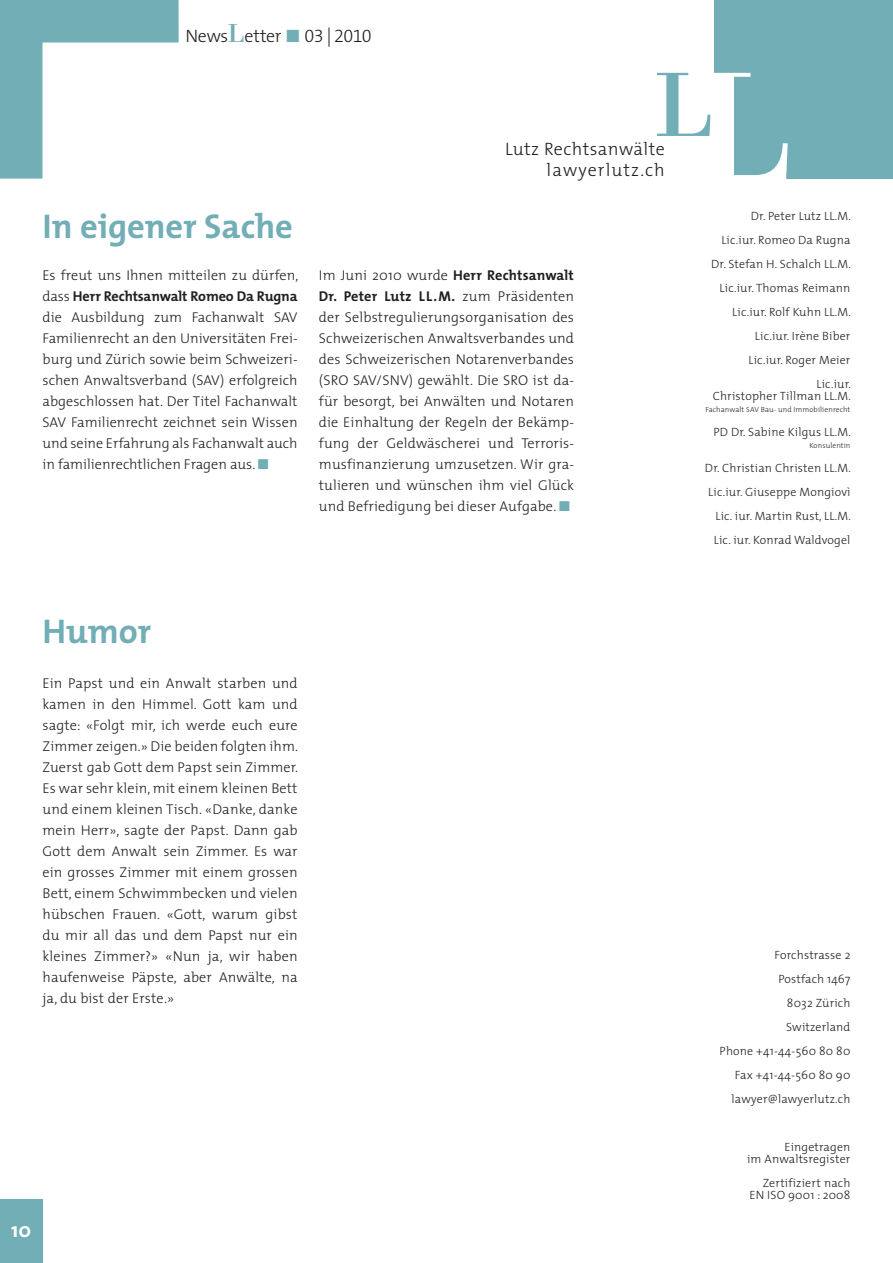
<style>
.page{position:relative;width:893px;height:1263px;background:#fff}
.page>*{position:absolute;margin:0;border:0;box-sizing:border-box;transform-origin:0 0}
.t1{font:159px "Bodoni";color:#fff}
.t2{font:94.5px "Bodoni";color:#72aeb6}
.titel{font:700 34.5px "The Mix";color:#72aeb6}
.t3{font:700 21px "The Mix";color:#fff}
.t4{font:300 18px "The Mix";letter-spacing:-.025em;color:#231f20}
.t5{font:300 18px "The Mix";letter-spacing:.025em;color:#231f20}
.t6{font:300 18px "The Mix";letter-spacing:.06em;color:#231f20}
.lauf{font:300 14.25px/21px "The Mix";letter-spacing:.01em;color:#231f20;text-align:justify}
.Namengross{font:300 12px "The Mix";letter-spacing:.015em;color:#231f20}
.Namengross-2{font:300 7.5px "The Mix";letter-spacing:.015em;color:#231f20}
.s1{font-family:"Bodoni";font-weight:400;font-size:27px;color:#72aeb6}
.s2{font-family:"The Mix Light Expert";font-weight:400;color:#72aeb6}
.s3{font-family:"The Mix Light Expert";font-weight:400}
.s4{font-weight:700}
.s5{color:#72aeb6}
</style>
<div class="page">
<div style="left:0;top:1199px;width:43px;height:64px;background:#72aeb6"></div>
<svg style="left:0;top:0;width:179px;height:179px"></svg>
<div style="left:714px;top:0;width:179px;height:179px;background:#72aeb6"></div>
<p class="t4" style="left:185px;top:22px;width:188px">News<span class="s1">L</span>etter <span class="s2">ó</span> <span class="s3">03]2010</span></p>
<p class="t2" style="left:655px;top:47px;width:59px">L</p>
<p class="t1" style="left:694px;top:30px;width:99px">L</p>
<p class="t5" style="left:505px;top:134px;width:161px">Lutz Rechtsanwälte</p>
<p class="t6" style="left:547px;top:155px;width:120px">lawyerlutz.ch</p>
<p class="titel" style="left:43px;top:197px;width:252px">In eigener Sache</p>
<p class="lauf" style="left:43px;top:264px;width:257px">Es freut uns Ihnen mitteilen zu dürfen, dass <span class="s4">Herr Rechtsanwalt Romeo Da Rugna </span>die Ausbildung zum Fachanwalt SAV Familienrecht an den Universitäten Frei&shy;burg und Zürich sowie beim Schweizeri&shy;schen Anwaltsverband (SAV) erfolgreich abgeschlossen hat. Der Titel Fachanwalt SAV Familienrecht zeichnet sein Wissen und seine Erfahrung als Fachanwalt auch in familienrechtlichen Fragen aus. <span class="s5">■</span></p>
<p class="lauf" style="left:319px;top:264px;width:257px">Im Juni 2010 wurde <span class="s4">Herr Rechtsanwalt Dr. Peter Lutz LL.M.</span> zum Präsidenten der Selbstregulierungsorganisation des Schweizerischen Anwaltsverbandes und des Schweizerischen Notarenverbandes (SRO SAV/SNV) gewählt. Die SRO ist da&shy;für besorgt, bei Anwälten und Notaren die Einhaltung der Regeln der Bekämp&shy;fung der Geldwäscherei und Terroris&shy;musfinanzierung umzusetzen. Wir gra&shy;tulieren und wünschen ihm viel Glück und Befriedigung bei dieser Aufgabe. <span class="s5">■</span></p>
<p class="Namengross" style="left:751px;top:206px;width:102px">Dr. Peter Lutz LL.M.</p>
<p class="Namengross" style="left:721px;top:230px;width:131px">Lic.iur. Romeo Da Rugna</p>
<p class="Namengross" style="left:711px;top:254px;width:141px">Dr. Stefan H. Schalch LL.M.</p>
<p class="Namengross" style="left:719px;top:278px;width:132px">Lic.iur. Thomas Reimann</p>
<p class="Namengross" style="left:732px;top:302px;width:120px">Lic.iur. Rolf Kuhn LL.M.</p>
<p class="Namengross" style="left:755px;top:326px;width:97px">Lic.iur. Irène Biber</p>
<p class="Namengross" style="left:748px;top:350px;width:103px">Lic.iur. Roger Meier</p>
<p class="Namengross" style="left:816px;top:374px;width:36px">Lic.iur.</p>
<p class="Namengross" style="left:713px;top:386px;width:140px">Christopher Tillman LL.M.</p>
<p class="Namengross-2" style="left:705px;top:403px;width:146px">Fachanwalt SAV Bau- und Immobilienrecht</p>
<p class="Namengross" style="left:713px;top:422px;width:139px">PD Dr. Sabine Kilgus LL.M.</p>
<p class="Namengross-2" style="left:809px;top:439px;width:43px">Konsulentin</p>
<p class="Namengross" style="left:705px;top:458px;width:147px">Dr. Christian Christen LL.M.</p>
<p class="Namengross" style="left:708px;top:482px;width:144px">Lic.iur. Giuseppe Mongiovì</p>
<p class="Namengross" style="left:715px;top:506px;width:137px">Lic. iur. Martin Rust, LL.M.</p>
<p class="Namengross" style="left:714px;top:530px;width:138px">Lic. iur. Konrad Waldvogel</p>
<p class="titel" style="left:43px;top:602px;width:110px">Humor</p>
<p class="lauf" style="left:43px;top:672px;width:257px">Ein Papst und ein Anwalt starben und kamen in den Himmel. Gott kam und sagte: «Folgt mir, ich werde euch eure Zimmer zeigen.» Die beiden folgten ihm.<br>Zuerst gab Gott dem Papst sein Zimmer.<br>Es war sehr klein, mit einem kleinen Bett und einem kleinen Tisch. «Danke, danke mein Herr», sagte der Papst. Dann gab Gott dem Anwalt sein Zimmer. Es war ein grosses Zimmer mit einem grossen Bett, einem Schwimmbecken und vielen hübschen Frauen. «Gott, warum gibst du mir all das und dem Papst nur ein kleines Zimmer?» «Nun ja, wir haben haufenweise Päpste, aber Anwälte, na ja, du bist der Erste.»</p>
<h3 class="t3" style="left:11px;top:1213px;width:21px">10</h3>
<p class="Namengross" style="left:775px;top:944px;width:77px">Forchstrasse 2</p>
<p class="Namengross" style="left:778px;top:968px;width:74px">Postfach 1467</p>
<p class="Namengross" style="left:787px;top:992px;width:65px">8032 Zürich</p>
<p class="Namengross" style="left:786px;top:1016px;width:66px">Switzerland</p>
<p class="Namengross" style="left:720px;top:1040px;width:132px">Phone +41-44-560 80 80</p>
<p class="Namengross" style="left:735px;top:1064px;width:117px">Fax +41-44-560 80 90</p>
<p class="Namengross" style="left:731px;top:1088px;width:120px">lawyer@lawyerlutz.ch</p>
<p class="Namengross" style="left:784px;top:1136px;width:68px">Eingetragen</p>
<p class="Namengross" style="left:747px;top:1148px;width:105px">im Anwaltsregister</p>
<p class="Namengross" style="left:763px;top:1172px;width:89px">Zertifiziert nach</p>
<p class="Namengross" style="left:749px;top:1184px;width:103px">EN ISO 9001 : 2008</p>
</div>
